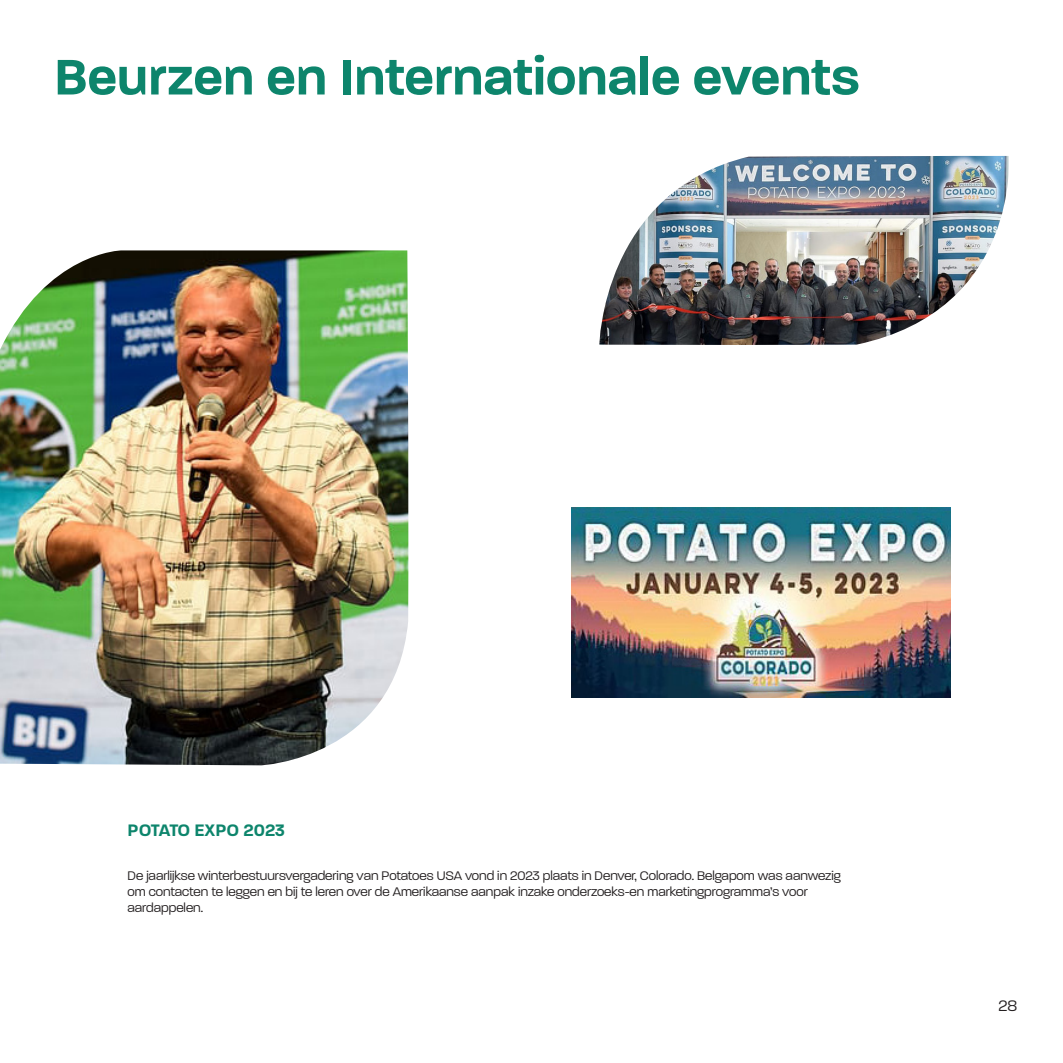
<style>
.page{position:relative;width:1063px;height:1063px;background:#fff}
.page>*{position:absolute;margin:0;border:0;box-sizing:border-box;transform-origin:0 0}
.t1{font:600 54px "Paralucent";color:#0d856c}
.t2{font:600 18px "Paralucent";color:#0d856c}
.t3{font:300 16.5px "Paralucent";color:#231f20}
.t4{font:300 13.5px/16.2px "Paralucent";color:#231f20}
</style>
<div class="page">
<img style="left:0;top:250px;width:409px;height:515px">
<img style="left:599px;top:156px;width:410px;height:189px">
<img style="left:572px;top:508px;width:379px;height:189px">
<p class="t1" style="left:54px;top:44px;width:807px">Beurzen en Internationale events</p>
<p class="t2" style="left:128px;top:820px;width:159px">POTATO EXPO 2023</p>
<p class="t4" style="left:128px;top:867px;width:715px">De jaarlijkse winterbestuursvergadering van Potatoes USA vond in 2023 plaats in Denver, Colorado. Belgapom was aanwezig om contacten te leggen en bij te leren over de Amerikaanse aanpak inzake onderzoeks-en marketingprogramma’s voor aardappelen.</p>
<p class="t3" style="left:999px;top:996px;width:20px">28</p>
</div>
